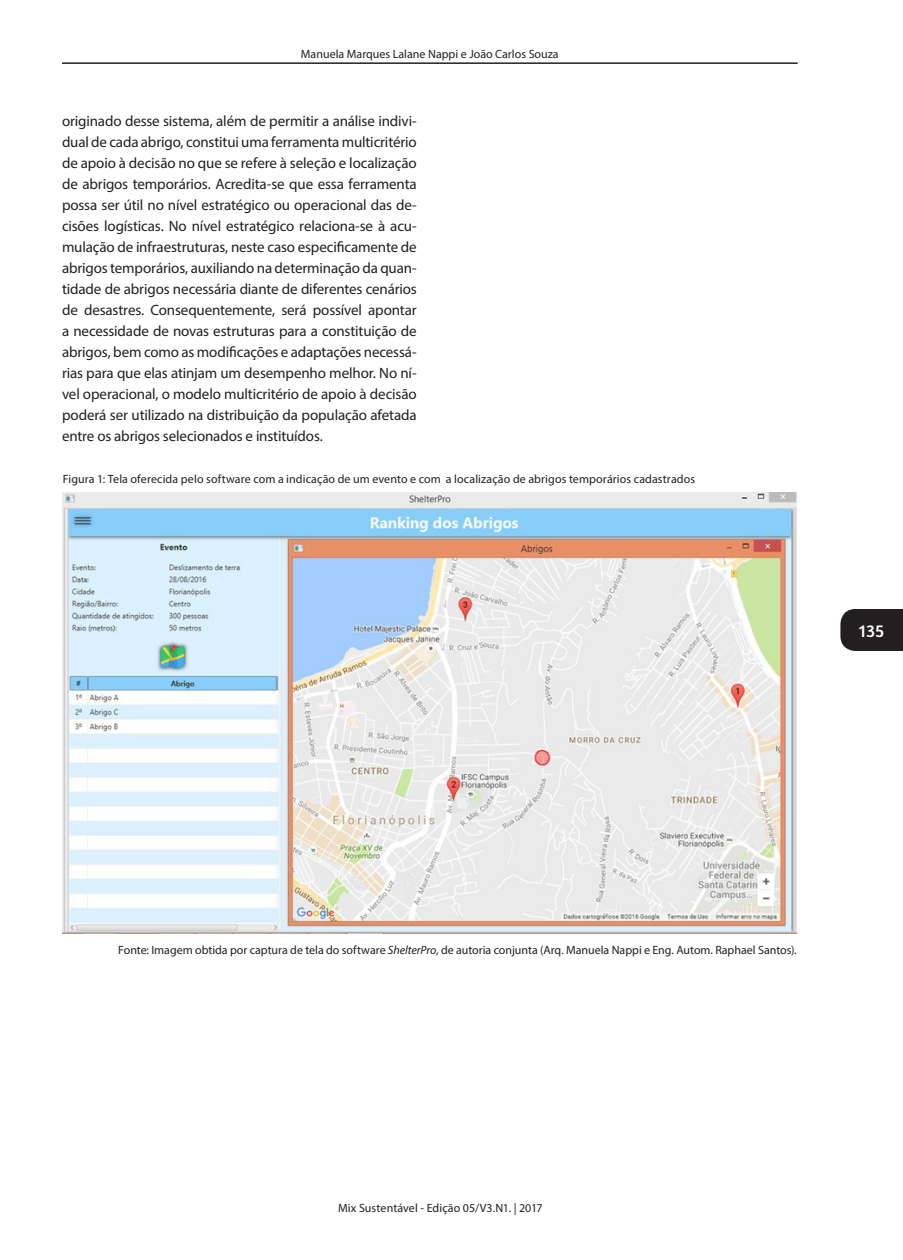
<style>
.page{position:relative;width:903px;height:1260px;background:#fff}
.page>*{position:absolute;margin:0;border:0;box-sizing:border-box;transform-origin:0 0}
.t1{font:18px "Amaranth";color:#fff}
.texto{font:15px/21px "Myriad Pro";letter-spacing:-.01em;color:#231f20;text-align:justify}
.fonte_imagens{font:12px "Myriad Pro";color:#231f20}
.figura_e_legenda_ima{font:12px "Myriad Pro";letter-spacing:.01em;color:#231f20}
.texto-2{font:12px "Myriad Pro";letter-spacing:.005em;color:#231f20}
.s1{font-style:italic}
</style>
<div class="page">
<div style="left:840px;top:609px;width:63px;height:42px;background:#231f20"></div>
<hr style="left:62px;top:62px;width:736px;height:2px;background:#231f20">
<img style="left:63px;top:493px;width:733px;height:441px">
<p class="fonte_imagens" style="left:301px;top:47px;width:259px">Manuela Marques Lalane Nappi e João Carlos Souza</p>
<p class="texto" style="left:62px;top:110px;width:356px">originado desse sistema, além de permitir a análise indivi&shy;dual de cada abrigo, constitui uma ferramenta multicritério de apoio à decisão no que se refere à seleção e localização de abrigos temporários. Acredita-se que essa ferramenta possa ser útil no nível estratégico ou operacional das de&shy;cisões logísticas. No nível estratégico relaciona-se à acu&shy;mulação de infraestruturas, neste caso especificamente de abrigos temporários, auxiliando na determinação da quan&shy;tidade de abrigos necessária diante de diferentes cenários de desastres. Consequentemente, será possível apontar a necessidade de novas estruturas para a constituição de abrigos, bem como as modificações e adaptações necessá&shy;rias para que elas atinjam um desempenho melhor. No ní&shy;vel operacional, o modelo multicritério de apoio à decisão poderá ser utilizado na distribuição da população afetada entre os abrigos selecionados e instituídos.</p>
<p class="figura_e_legenda_ima" style="left:63px;top:472px;width:634px">Figura 1: Tela oferecida pelo software com a indicação de um evento e com a localização de abrigos temporários cadastrados</p>
<p class="t1" style="left:859px;top:620px;width:27px">135</p>
<p class="fonte_imagens" style="left:118px;top:943px;width:680px">Fonte: Imagem obtida por captura de tela do software <span class="s1">ShelterPro</span>, de autoria conjunta (Arq. Manuela Nappi e Eng. Autom. Raphael Santos).</p>
<p class="texto-2" style="left:338px;top:1200px;width:206px">Mix Sustentável - Edição 05/V3.N1. | 2017</p>
</div>
